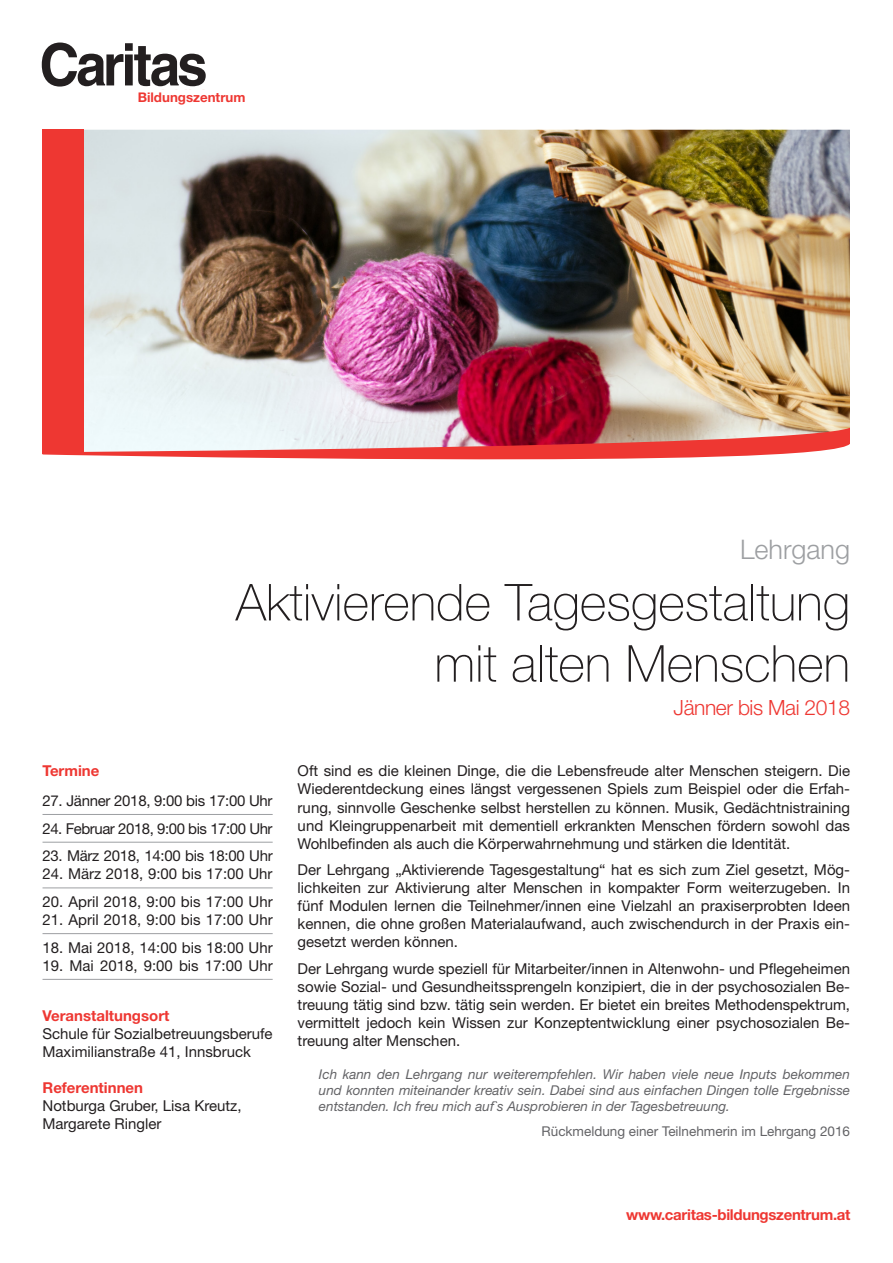
<style>
.page{position:relative;width:893px;height:1263px;background:#fff}
.page>*{position:absolute;margin:0;border:0;box-sizing:border-box;transform-origin:0 0}
.t1{font:100 51px/61.2px "Helvetica Neue LT Std";color:#231f20;text-align:right}
.t2{font:300 27px "Helvetica Neue LT Std";color:#9d9fa2}
.t3{font:300 21px "Helvetica Neue LT Std";letter-spacing:-.02em;color:#ee3732}
.t4{font:700 15.45px "Helvetica Neue LT Std";letter-spacing:.01em;color:#ef482c}
.t5{font:15px/18px "Helvetica Neue LT Std";color:#231f20;text-align:justify}
.t6{font:15px "Helvetica Neue LT Std";letter-spacing:-.02em;color:#231f20}
.t7{font:700 15px "Helvetica Neue LT Std";color:#ee3732}
.t8{font:15px "Helvetica Neue LT Std";letter-spacing:-.03em;color:#231f20}
.t9{font:700 15px "Helvetica Neue LT Std";letter-spacing:-.02em;color:#ee3732}
.t10{font:italic 13.5px/16.2px "Helvetica Neue LT Std";color:#636366;text-align:justify}
.t11{font:13.5px "Helvetica Neue LT Std";color:#636366}
.t12{font:700 13.35px "Helvetica Neue LT Std";color:#ee3732}
</style>
<div class="page">
<img style="left:84px;top:130px;width:766px;height:278px">
<hr style="left:43px;top:814px;width:230px;height:1px;background:#9d9fa2">
<hr style="left:43px;top:842px;width:230px;height:1px;background:#9d9fa2">
<hr style="left:43px;top:887px;width:230px;height:1px;background:#9d9fa2">
<hr style="left:43px;top:933px;width:230px;height:1px;background:#9d9fa2">
<hr style="left:43px;top:979px;width:230px;height:1px;background:#9d9fa2">
<svg style="left:42px;top:43px;width:164px;height:44px"></svg>
<div style="left:43px;top:130px;width:41px;height:324px;background:#ee3732"></div>
<svg style="left:43px;top:408px;width:807px;height:52px"></svg>
<p class="t4" style="left:152px;top:86px;width:69px">einblicke</p>
<p class="t12" style="left:138px;top:89px;width:109px">Bildungszentrum</p>
<h2 class="t2" style="left:740px;top:533px;width:112px">Lehrgang</h2>
<h1 class="t1" style="left:236px;top:572px;width:616px">Aktivierende Tagesgestaltung mit alten Menschen</h1>
<h3 class="t3" style="left:674px;top:695px;width:178px">Jänner bis Mai 2018</h3>
<p class="t7" style="left:43px;top:762px;width:58px">Termine</p>
<p class="t6" style="left:43px;top:792px;width:232px">27. Jänner 2018, 9:00 bis 17:00 Uhr</p>
<p class="t8" style="left:43px;top:819px;width:232px">24. Februar 2018, 9:00 bis 17:00 Uhr</p>
<p class="t6" style="left:43px;top:847px;width:232px">23. März 2018, 14:00 bis 18:00 Uhr</p>
<p class="t5" style="left:43px;top:865px;width:232px">24. März 2018, 9:00 bis 17:00 Uhr</p>
<p class="t5" style="left:43px;top:892px;width:232px">20. April 2018, 9:00 bis 17:00 Uhr</p>
<p class="t5" style="left:43px;top:910px;width:232px">21. April 2018, 9:00 bis 17:00 Uhr</p>
<p class="t5" style="left:43px;top:938px;width:232px">18. Mai 2018, 14:00 bis 18:00 Uhr</p>
<p class="t5" style="left:43px;top:956px;width:232px">19. Mai 2018, 9:00 bis 17:00 Uhr</p>
<p class="t7" style="left:43px;top:1007px;width:128px">Veranstaltungsort</p>
<p class="t5" style="left:43px;top:1025px;width:232px">Schule für Sozialbetreuungsberufe<br>Maximilianstraße 41, Innsbruck</p>
<p class="t7" style="left:43px;top:1079px;width:102px">Referentinnen</p>
<p class="t5" style="left:43px;top:1097px;width:201px">Notburga Gruber, Lisa Kreutz,<br>Margarete Ringler</p>
<p class="t5" style="left:298px;top:762px;width:554px">Oft sind es die kleinen Dinge, die die Lebensfreude alter Menschen steigern. Die Wiederentdeckung eines längst vergessenen Spiels zum Beispiel oder die Erfah&shy;rung, sinnvolle Geschenke selbst herstellen zu können. Musik, Gedächtnistraining und Kleingruppenarbeit mit dementiell erkrankten Menschen fördern sowohl das Wohlbefinden als auch die Körperwahrnehmung und stärken die Identität.</p>
<p class="t5" style="left:298px;top:860px;width:554px">Der Lehrgang „Aktivierende Tagesgestaltung“ hat es sich zum Ziel gesetzt, Mög&shy;lichkeiten zur Aktivierung alter Menschen in kompakter Form weiterzugeben. In fünf Modulen lernen die Teilnehmer/innen eine Vielzahl an praxiserprobten Ideen kennen, die ohne großen Materialaufwand, auch zwischendurch in der Praxis ein&shy;gesetzt werden können.</p>
<p class="t5" style="left:298px;top:959px;width:554px">Der Lehrgang wurde speziell für Mitarbeiter/innen in Altenwohn- und Pflegeheimen sowie Sozial- und Gesundheitssprengeln konzipiert, die in der psychosozialen Be&shy;treuung tätig sind bzw. tätig sein werden. Er bietet ein breites Methodenspektrum, vermittelt jedoch kein Wissen zur Konzeptentwicklung einer psychosozialen Be&shy;treuung alter Menschen.</p>
<p class="t10" style="left:319px;top:1065px;width:533px">Ich kann den Lehrgang nur weiterempfehlen. Wir haben viele neue Inputs bekommen und konnten miteinander kreativ sein. Dabei sind aus einfachen Dingen tolle Ergebnisse entstanden. Ich freu mich auf`s Ausprobieren in der Tagesbetreuung.</p>
<p class="t11" style="left:542px;top:1123px;width:310px">Rückmeldung einer Teilnehmerin im Lehrgang 2016</p>
<p class="t9" style="left:626px;top:1206px;width:226px">www.caritas-bildungszentrum.at</p>
</div>
